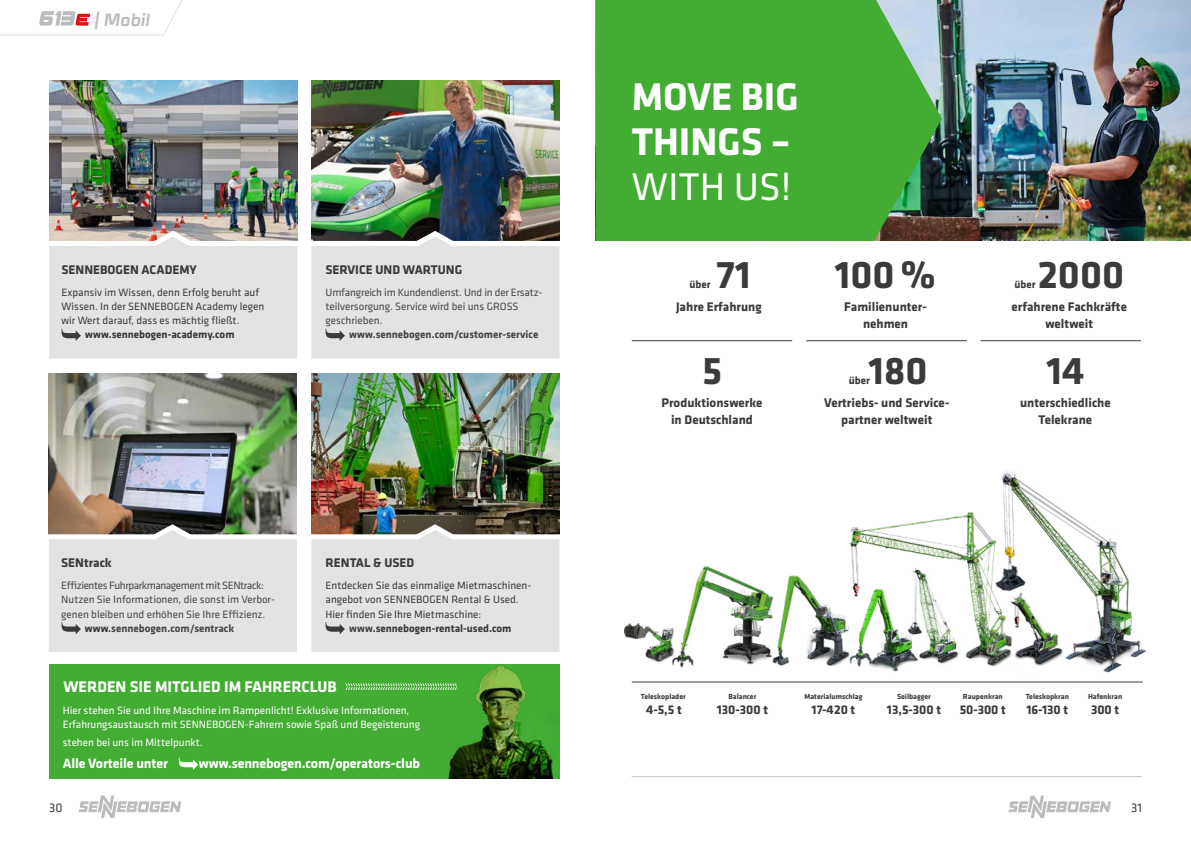
<style>
.page{position:relative;width:1191px;height:842px;background:#fff}
.page>*{position:absolute;margin:0;border:0;box-sizing:border-box;transform-origin:0 0}
.t1{font:700 50px/50px "Klavika Basic";color:#fff}
.t2{font:50px "Klavika Basic";color:#fff}
.t3{font:700 40px "Klavika Basic";color:#3b3b3a}
.t4{font:700 40px "Klavika Basic";color:#fff}
.t5{font:40px "Klavika Basic";color:#fff}
.t6{font:italic 700 17.9px "Celdum";color:#bbbcbd}
.t7{font:700 16px "Klavika Basic";color:#fff}
.t8{font:700 14px "Klavika Basic";letter-spacing:-.01em;color:#fff}
.t9{font:700 13.1px "Klavika Basic";color:#3b3b3a}
.t10{font:700 13px/17px "Klavika Basic";color:#3b3b3a;text-align:center}
.t11{font:13px "Klavika Basic";color:#3b3b3a}
.t12{font:11px/14px "Klavika Basic";color:#3b3b3a}
.t13{font:11px/14px "Klavika Basic";color:#484847}
.t14{font:11px/14px "Klavika Basic";color:#fff}
.t15{font:700 11px "Klavika Basic";color:#3b3b3a}
.t16{font:700 11px "Klavika Basic";color:#484847}
.t17{font:11px "Klavika Basic";letter-spacing:-.035em;color:#484847}
.t18{font:700 7.7px "Klavika Basic";color:#3b3b3a}
.s1{color:#3b3b3a}
.s2{color:#484847}
</style>
<div class="page">
<svg style="left:79px;top:795px;width:102px;height:23px"></svg>
<svg style="left:1008px;top:795px;width:103px;height:23px"></svg>
<hr style="left:631px;top:776px;width:511px;height:1px;background:#c5c6c6">
<img style="left:942px;top:0;width:249px;height:241px">
<svg style="left:595px;top:0;width:347px;height:241px;background:#48a83a"></svg>
<hr style="left:632px;top:340px;width:160px;height:1px;background:#3b3b3a">
<hr style="left:806px;top:340px;width:160px;height:1px;background:#3b3b3a">
<hr style="left:980px;top:340px;width:161px;height:1px;background:#3b3b3a">
<img style="left:311px;top:81px;width:248px;height:147px">
<img style="left:49px;top:81px;width:248px;height:147px">
<div style="left:49px;top:664px;width:510px;height:114px;background:#43ac32"></div>
<img style="left:49px;top:374px;width:248px;height:147px">
<img style="left:311px;top:374px;width:248px;height:147px">
<img style="left:448px;top:664px;width:112px;height:114px">
<svg style="left:345px;top:682px;width:113px;height:9px"></svg>
<svg style="left:179px;top:757px;width:19px;height:13px"></svg>
<svg style="left:49px;top:228px;width:511px;height:131px;background:#dadad9"></svg>
<svg style="left:48px;top:521px;width:512px;height:131px;background:#d8d7d6"></svg>
<hr style="left:632px;top:682px;width:510px;height:1px;background:#3b3b3a">
<img style="left:625px;top:623px;width:43px;height:40px">
<img style="left:668px;top:566px;width:98px;height:102px">
<img style="left:766px;top:575px;width:73px;height:92px">
<img style="left:880px;top:681px;width:88px;height:2px">
<img style="left:849px;top:512px;width:131px;height:152px">
<img style="left:980px;top:471px;width:167px;height:212px">
<img style="left:839px;top:565px;width:90px;height:107px">
<svg style="left:0;top:0;width:183px;height:36px"></svg>
<h3 class="t6" style="left:94px;top:5px;width:57px">| Mobil</h3>
<p class="t10" style="left:62px;top:260px;width:137px">SENNEBOGEN ACADEMY</p>
<p class="t12" style="left:62px;top:285px;width:204px">Expansiv im Wissen, denn Erfolg beruht auf<br>Wissen. In der SENNEBOGEN Academy legen wir Wert darauf, dass es mächtig fließt.</p>
<p class="t15" style="left:85px;top:326px;width:151px">www.sennebogen-academy.com</p>
<p class="t10" style="left:325px;top:260px;width:138px">SERVICE UND WARTUNG</p>
<p class="t13" style="left:325px;top:285px;width:218px">Umfangreich im Kundendienst. Und in der Ersatz&shy;teilversorgung. Service wird bei uns GROSS geschrieben.</p>
<p class="t16" style="left:349px;top:326px;width:191px">www.sennebogen.com/customer-service</p>
<p class="t10" style="left:61px;top:554px;width:52px">SENtrack</p>
<p class="t17" style="left:61px;top:579px;width:204px">Effizientes Fuhrparkmanagement mit SENtrack:</p>
<p class="t13" style="left:61px;top:592px;width:215px">Nutzen Sie Informationen, die sonst im Verbor-</p>
<p class="t13" style="left:61px;top:606px;width:206px">genen bleiben und erhöhen Sie Ihre Effizienz.</p>
<p class="t16" style="left:85px;top:620px;width:151px"><span class="s1">www</span>.sennebogen.com/sentrack</p>
<p class="t10" style="left:325px;top:554px;width:90px">RENTAL &amp; USED</p>
<p class="t12" style="left:325px;top:578px;width:207px">Entdecken Sie das einmalige Mietmaschinen-</p>
<p class="t12" style="left:325px;top:592px;width:195px">angebot von SENNEBOGEN Rental &amp; Used.</p>
<p class="t12" style="left:325px;top:606px;width:157px">Hier finden Sie Ihre Mietmaschine:</p>
<p class="t15" style="left:349px;top:620px;width:164px"><span class="s2">www</span>.sennebogen-rental-used.com</p>
<p class="t7" style="left:63px;top:675px;width:275px">WERDEN SIE MITGLIED IM FAHRERCLUB</p>
<p class="t14" style="left:63px;top:703px;width:359px">Hier stehen Sie und Ihre Maschine im Rampenlicht! Exklusive Informationen,<br>Erfahrungsaustausch mit SENNEBOGEN-Fahrern sowie Spaß und Begeisterung</p>
<p class="t14" style="left:63px;top:735px;width:141px">stehen bei uns im Mittelpunkt.</p>
<p class="t8" style="left:63px;top:753px;width:107px">Alle Vorteile unter</p>
<p class="t8" style="left:199px;top:753px;width:223px">www.sennebogen.com/operators-club</p>
<h1 class="t1" style="left:632px;top:52px;width:210px">MOVE BIG<br>THINGS</h1>
<h1 class="t2" style="left:632px;top:147px;width:188px">WITH US</h1>
<h2 class="t4" style="left:632px;top:113px;width:160px">THINGS –</h2>
<h2 class="t5" style="left:632px;top:161px;width:161px">WITH US!</h2>
<h2 class="t3" style="left:716px;top:246px;width:36px">71</h2>
<h2 class="t3" style="left:835px;top:246px;width:102px">100 %</h2>
<p class="t15" style="left:689px;top:276px;width:23px">über</p>
<p class="t10" style="left:676px;top:297px;width:87px">Jahre Erfahrung</p>
<p class="t10" style="left:844px;top:297px;width:84px">Familienunter&shy;nehmen</p>
<h2 class="t3" style="left:1037px;top:246px;width:88px">2000</h2>
<p class="t15" style="left:1014px;top:276px;width:23px">über</p>
<p class="t10" style="left:1011px;top:297px;width:117px">erfahrene Fachkräfte weltweit</p>
<h2 class="t3" style="left:702px;top:341px;width:21px">5</h2>
<h2 class="t3" style="left:868px;top:341px;width:60px">180</h2>
<h2 class="t3" style="left:1046px;top:341px;width:40px">14</h2>
<p class="t15" style="left:848px;top:373px;width:23px">über</p>
<p class="t10" style="left:661px;top:393px;width:102px">Produktionswerke in Deutschland</p>
<p class="t10" style="left:1020px;top:393px;width:92px">unterschiedliche<br>Telekrane</p>
<p class="t10" style="left:824px;top:393px;width:127px">Vertriebs- und Service&shy;partner weltweit</p>
<p class="t18" style="left:641px;top:691px;width:46px">Teleskoplader</p>
<p class="t9" style="left:646px;top:701px;width:37px">4-5,5 t</p>
<p class="t18" style="left:728px;top:691px;width:29px">Balancer</p>
<p class="t9" style="left:717px;top:701px;width:53px">130-300 t</p>
<p class="t18" style="left:804px;top:691px;width:59px">Materialumschlag</p>
<p class="t9" style="left:811px;top:701px;width:45px">17-420 t</p>
<p class="t18" style="left:897px;top:691px;width:35px">Seilbagger</p>
<p class="t9" style="left:887px;top:701px;width:56px">13,5-300 t</p>
<p class="t18" style="left:963px;top:691px;width:41px">Raupenkran</p>
<p class="t9" style="left:959px;top:701px;width:48px">50-300 t</p>
<p class="t18" style="left:1025px;top:691px;width:45px">Teleskopkran</p>
<p class="t9" style="left:1026px;top:701px;width:43px">16-130 t</p>
<p class="t18" style="left:1088px;top:691px;width:36px">Hafenkran</p>
<p class="t9" style="left:1091px;top:701px;width:30px">300 t</p>
<p class="t11" style="left:49px;top:799px;width:15px">30</p>
<p class="t11" style="left:1131px;top:799px;width:12px">31</p>
</div>
